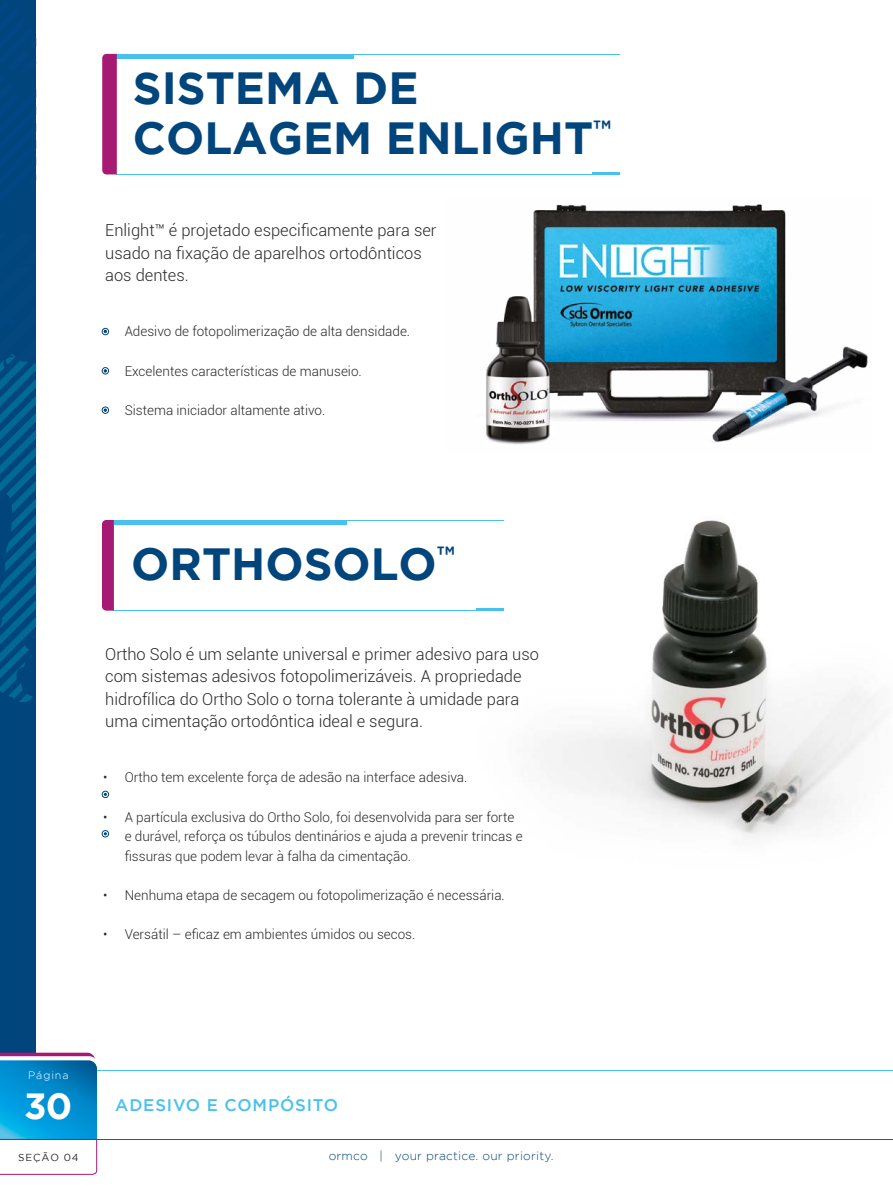
<style>
.page{position:relative;width:893px;height:1187px;background:#fff}
.page>*{position:absolute;margin:0;border:0;box-sizing:border-box;transform-origin:0 0}
.t1{font:700 45px/49.5px "Gotham";color:#00457c}
.t2{font:700 36.3px "Gotham";color:#fff}
.t3{font:500 16.8px "Gotham";letter-spacing:.05em;color:#48c1ee}
.t4{font:300 16.5px/22.5px "Roboto";color:#282827}
.t5{font:300 13.5px/19.5px "Roboto";color:#282827}
.t6{font:300 12px "Gotham";letter-spacing:.02em;color:#00457c}
.t7{font:300 10.8px "Gotham";letter-spacing:.085em;color:#fff}
.t8{font:10.2px "Gotham";letter-spacing:.085em;color:#282827}
</style>
<div class="page">
<div style="left:0;top:0;width:36px;height:1070px;background:#00457c"></div>
<svg style="left:0;top:354px;width:36px;height:348px"></svg>
<hr style="left:0;top:1070px;width:893px;height:1px;background:#48c1ee">
<hr style="left:0;top:1138px;width:893px;height:1px;background:#a71a73">
<svg style="left:0;top:1052px;width:97px;height:122px"></svg>
<img style="left:503px;top:520px;width:377px;height:317px">
<img style="left:486px;top:204px;width:382px;height:241px">
<div style="left:102px;top:328px;width:7px;height:7px;border:1px solid #00457c;border-radius:50%"></div>
<div style="left:102px;top:367px;width:7px;height:7px;border:1px solid #00457c;border-radius:50%"></div>
<div style="left:102px;top:407px;width:7px;height:6px;border:1px solid #00457c;border-radius:50%"></div>
<svg style="left:104px;top:408px;width:3px;height:4px"></svg>
<div style="left:102px;top:791px;width:7px;height:6px;border:1px solid #00457c;border-radius:50%"></div>
<div style="left:102px;top:830px;width:7px;height:7px;border:1px solid #00457c;border-radius:50%"></div>
<hr style="left:116px;top:54px;width:237px;height:4px;background:#48c1ee">
<hr style="left:117px;top:54px;width:503px;height:1px;background:#48c1ee">
<hr style="left:592px;top:172px;width:28px;height:2px;background:#48c1ee">
<hr style="left:116px;top:174px;width:504px;height:1px;background:#48c1ee">
<svg style="left:102px;top:54px;width:15px;height:120px;background:#a92077"></svg>
<hr style="left:114px;top:520px;width:232px;height:4px;background:#48c1ee">
<hr style="left:114px;top:520px;width:390px;height:1px;background:#48c1ee">
<hr style="left:476px;top:607px;width:28px;height:3px;background:#48c1ee">
<hr style="left:113px;top:610px;width:390px;height:1px;background:#48c1ee">
<svg style="left:102px;top:520px;width:12px;height:90px"></svg>
<h1 class="t1" style="left:133px;top:62px;width:480px">SISTEMA DE<br>COLAGEM ENLIGHT<sup>™</sup></h1>
<p class="t4" style="left:105px;top:219px;width:333px">Enlight™ é projetado especificamente para ser usado na fixação de aparelhos ortodônticos aos dentes.</p>
<p class="t5" style="left:103px;top:321px;width:309px">• Adesivo de fotopolimerização de alta densidade.</p>
<p class="t5" style="left:103px;top:360px;width:260px">• Excelentes características de manuseio.</p>
<p class="t5" style="left:103px;top:400px;width:224px">• Sistema iniciador altamente ativo.</p>
<h1 class="t1" style="left:131px;top:538px;width:325px">ORTHOSOLO<sup>™</sup></h1>
<p class="t4" style="left:105px;top:642px;width:435px">Ortho Solo é um selante universal e primer adesivo para uso com sistemas adesivos fotopolimerizáveis. A propriedade hidrofílica do Ortho Solo o torna tolerante à umidade para uma cimentação ortodôntica ideal e segura.</p>
<p class="t5" style="left:103px;top:767px;width:366px">• Ortho tem excelente força de adesão na interface adesiva.</p>
<p class="t5" style="left:125px;top:806px;width:399px;text-indent:-22px">• A partícula exclusiva do Ortho Solo, foi desenvolvida para ser forte e durável, reforça os túbulos dentinários e ajuda a prevenir trincas e fissuras que podem levar à falha da cimentação.</p>
<p class="t5" style="left:103px;top:884px;width:403px">• Nenhuma etapa de secagem ou fotopolimerização é necessária.</p>
<p class="t5" style="left:103px;top:924px;width:314px">• Versátil – eficaz em ambientes úmidos ou secos.</p>
<p class="t7" style="left:28px;top:1069px;width:42px">Página</p>
<h2 class="t2" style="left:24px;top:1084px;width:50px">30</h2>
<p class="t8" style="left:18px;top:1151px;width:62px">SEÇÃO 04</p>
<p class="t3" style="left:115px;top:1095px;width:224px">ADESIVO E COMPÓSITO</p>
<p class="t6" style="left:329px;top:1148px;width:226px">ormco | your practice. our priority.</p>
</div>
